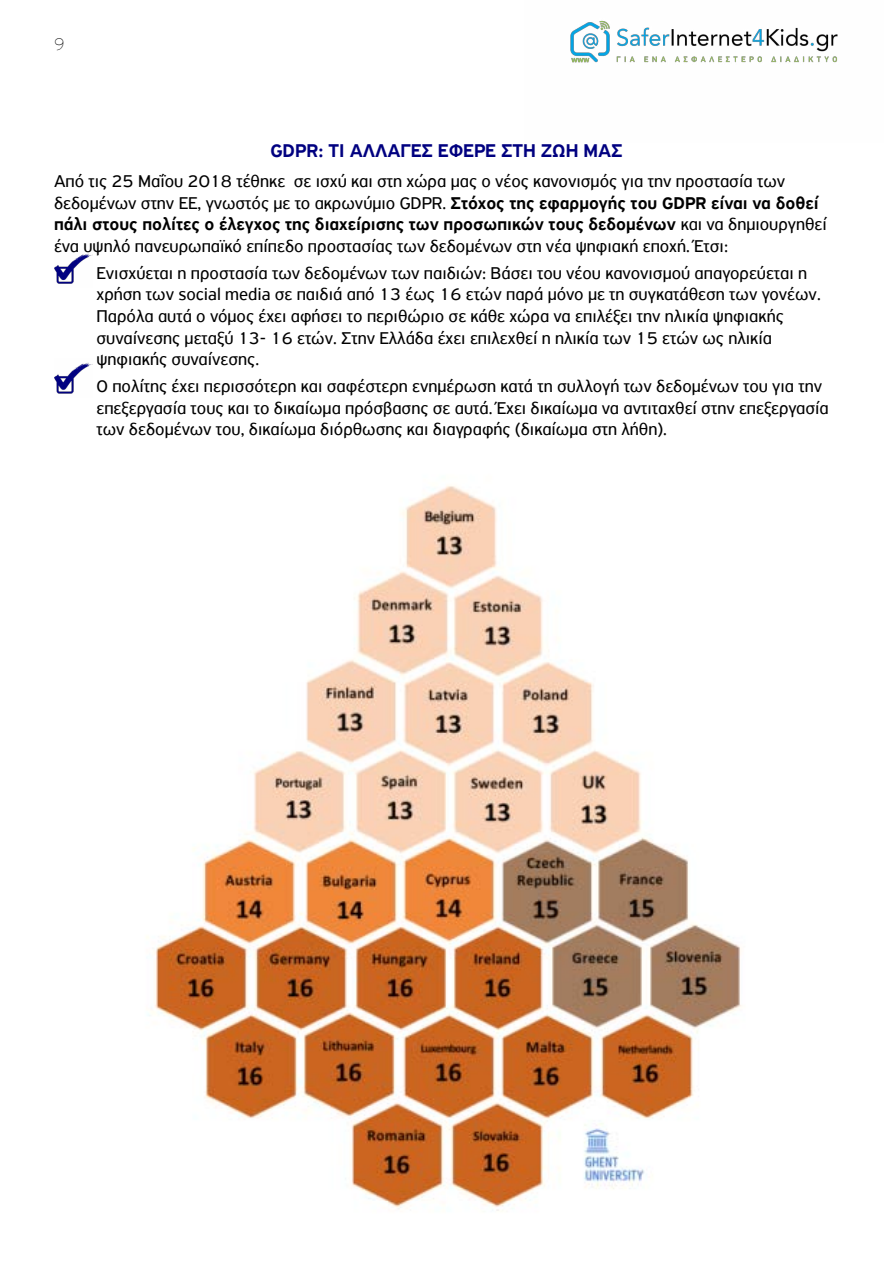
<style>
.page{position:relative;width:893px;height:1263px;background:#fff}
.page>*{position:absolute;margin:0;border:0;box-sizing:border-box;transform-origin:0 0}
.t1{font:500 19.5px "PF Highway Sans Pro";color:#000080}
.t2{font:18px/21.6px "PF Highway Sans Pro";color:#000}
.t3{font:100 18px "PF Highway Sans Pro";color:#000}
.s1{font-weight:500}
</style>
<div class="page">
<img style="left:570px;top:20px;width:268px;height:43px">
<img style="left:147px;top:485px;width:595px;height:726px">
<img style="left:54px;top:253px;width:38px;height:31px">
<img style="left:54px;top:362px;width:38px;height:32px">
<p class="t3" style="left:54px;top:34px;width:12px">9</p>
<p class="t1" style="left:270px;top:139px;width:354px">GDPR: ΤΙ ΑΛΛΑΓΕΣ ΕΦΕΡΕ ΣΤΗ ΖΩΗ ΜΑΣ</p>
<p class="t2" style="left:54px;top:170px;width:774px">Από τις 25 Μαΐου 2018 τέθηκε σε ισχύ και στη χώρα μας ο νέος κανονισμός για την προστασία των δεδομένων στην ΕΕ, γνωστός με το ακρωνύμιο GDPR. <span class="s1">Στόχος της εφαρμογής του GDPR είναι να δοθεί πάλι στους πολίτες ο έλεγχος της διαχείρισης των προσωπικών τους δεδομένων</span> και να δημιουργηθεί ένα υψηλό πανευρωπαϊκό επίπεδο προστασίας των δεδομένων στη νέα ψηφιακή εποχή. Έτσι:</p>
<p class="t2" style="left:97px;top:262px;width:726px">Ενισχύεται η προστασία των δεδομένων των παιδιών: Βάσει του νέου κανονισμού απαγορεύεται η χρήση των social media σε παιδιά από 13 έως 16 ετών παρά μόνο με τη συγκατάθεση των γονέων.<br>Παρόλα αυτά ο νόμος έχει αφήσει το περιθώριο σε κάθε χώρα να επιλέξει την ηλικία ψηφιακής συναίνεσης μεταξύ 13- 16 ετών. Στην Ελλάδα έχει επιλεχθεί η ηλικία των 15 ετών ως ηλικία ψηφιακής συναίνεσης.</p>
<p class="t2" style="left:97px;top:375px;width:734px">Ο πολίτης έχει περισσότερη και σαφέστερη ενημέρωση κατά τη συλλογή των δεδομένων του για την επεξεργασία τους και το δικαίωμα πρόσβασης σε αυτά. Έχει δικαίωμα να αντιταχθεί στην επεξεργασία των δεδομένων του, δικαίωμα διόρθωσης και διαγραφής (δικαίωμα στη λήθη).</p>
</div>
